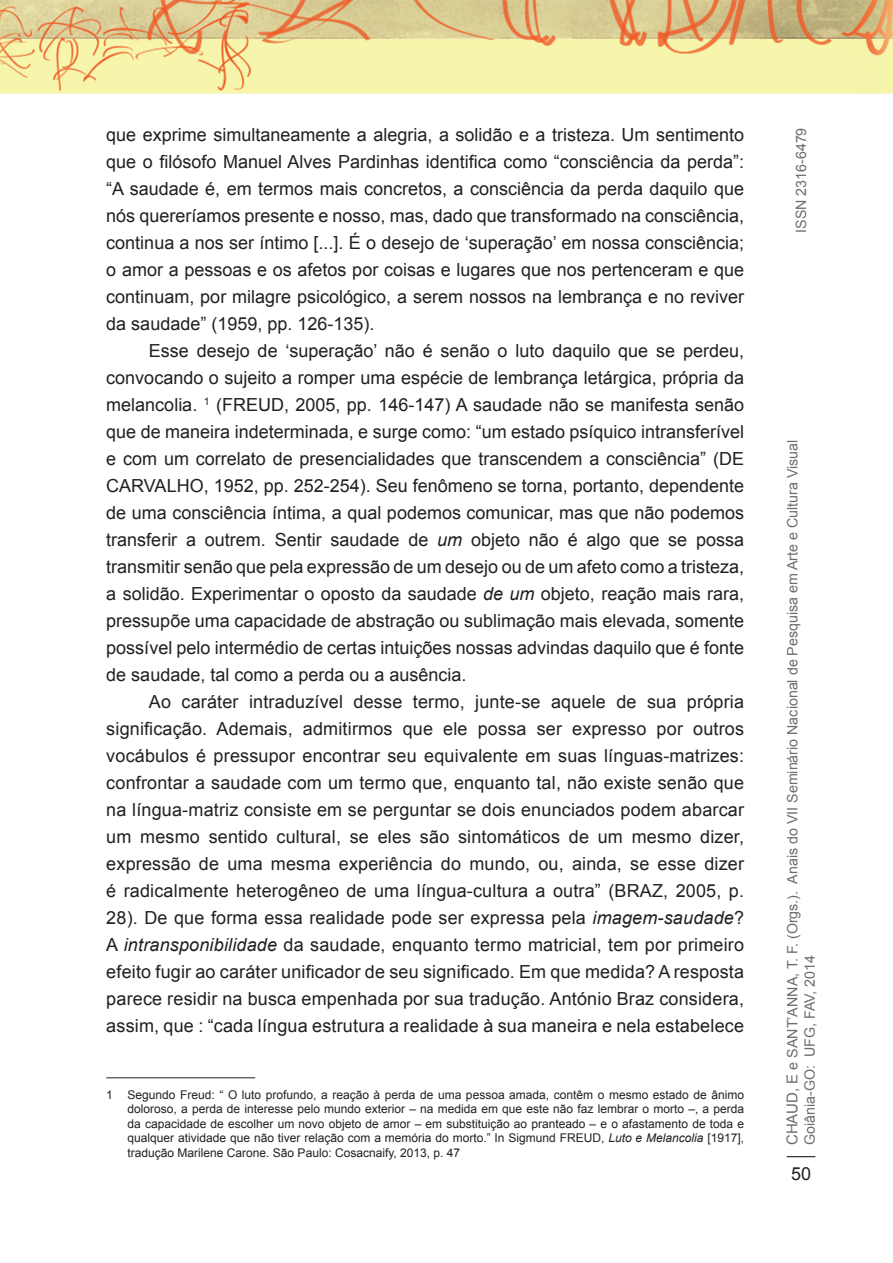
<style>
.page{position:relative;width:893px;height:1263px;background:#fff}
.page>*{position:absolute;margin:0;border:0;box-sizing:border-box;transform-origin:0 0}
.Paragrafo{font:18px/27px "Arial";color:#231f20;text-align:justify}
.t1{font:14.25px/17.1px "Arial";color:#6c6d70}
.Nota_rodapé{font:12px/14.4px "Arial";color:#231f20;text-align:justify}
.s1{font-style:italic}
.s2{font-size:15px}
</style>
<div class="page">
<svg style="left:787px;top:1156px;width:28px;height:1px"></svg>
<img style="left:0;top:0;width:893px;height:94px">
<hr style="left:106px;top:1077px;width:149px;height:1px;background:#231f20">
<p class="Paragrafo" style="left:106px;top:121px;width:639px">que exprime simultaneamente a alegria, a solidão e a tristeza. Um sentimento que o filósofo Manuel Alves Pardinhas identifica como “consciência da perda”: “A saudade é, em termos mais concretos, a consciência da perda daquilo que nós quereríamos presente e nosso, mas, dado que transformado na consciência, continua a nos ser íntimo [...]. É o desejo de ‘superação’ em nossa consciência; o amor a pessoas e os afetos por coisas e lugares que nos pertenceram e que continuam, por milagre psicológico, a serem nossos na lembrança e no reviver da saudade” (1959, pp. 126-135).</p>
<p class="Paragrafo" style="left:106px;top:337px;width:639px;text-indent:43px">Esse desejo de ‘superação’ não é senão o luto daquilo que se perdeu, convocando o sujeito a romper uma espécie de lembrança letárgica, própria da melancolia. <sup>1</sup> (FREUD, 2005, pp. 146-147) A saudade não se manifesta senão que de maneira indeterminada, e surge como: “um estado psíquico intransferível e com um correlato de presencialidades que transcendem a consciência” (DE CARVALHO, 1952, pp. 252-254). Seu fenômeno se torna, portanto, dependente de uma consciência íntima, a qual podemos comunicar, mas que não podemos transferir a outrem. Sentir saudade de <span class="s1">um</span> objeto não é algo que se possa transmitir senão que pela expressão de um desejo ou de um afeto como a tristeza, a solidão. Experimentar o oposto da saudade <span class="s1">de um</span> objeto, reação mais rara, pressupõe uma capacidade de abstração ou sublimação mais elevada, somente possível pelo intermédio de certas intuições nossas advindas daquilo que é fonte de saudade, tal como a perda ou a ausência.</p>
<p class="Paragrafo" style="left:106px;top:688px;width:639px;text-indent:43px">Ao caráter intraduzível desse termo, junte-se aquele de sua própria significação. Ademais, admitirmos que ele possa ser expresso por outros vocábulos é pressupor encontrar seu equivalente em suas línguas-matrizes: confrontar a saudade com um termo que, enquanto tal, não existe senão que na língua-matriz consiste em se perguntar se dois enunciados podem abarcar um mesmo sentido cultural, se eles são sintomáticos de um mesmo dizer, expressão de uma mesma experiência do mundo, ou, ainda, se esse dizer é radicalmente heterogêneo de uma língua-cultura a outra” (BRAZ, 2005, p.<br>28). De que forma essa realidade pode ser expressa pela <span class="s1">imagem-saudade</span>?<br>A <span class="s1">intransponibilidade</span> da saudade, enquanto termo matricial, tem por primeiro efeito fugir ao caráter unificador de seu significado. Em que medida? A resposta parece residir na busca empenhada por sua tradução. António Braz considera, assim, que : “cada língua estrutura a realidade à sua maneira e nela estabelece</p>
<p class="Nota_rodapé" style="left:128px;top:1088px;width:618px;text-indent:-21px">1 Segundo Freud: “ O luto profundo, a reação à perda de uma pessoa amada, contêm o mesmo estado de ânimo doloroso, a perda de interesse pelo mundo exterior – na medida em que este não faz lembrar o morto –, a perda da capacidade de escolher um novo objeto de amor – em substituição ao pranteado – e o afastamento de toda e qualquer atividade que não tiver relação com a memória do morto.” In Sigmund FREUD, <span class="s1">Luto e Melancolia</span> [1917], tradução Marilene Carone. São Paulo: Cosacnaify, 2013, p. 47</p>
<p class="t1" style="left:793px;top:233px;width:107px;rotate:-90deg">ISSN 2316-6479</p>
<p class="t1" style="left:784px;top:1145px;width:707px;rotate:-90deg"><span class="s2">CHAUD, E</span> e SANT’ANNA, T. F. (Orgs.). Anais do VII Seminário Nacional de Pesquisa em Arte e Cultura Visual<br>Goiânia-GO: UFG, FAV, 2014</p>
<p class="Paragrafo" style="left:791px;top:1160px;width:22px">50</p>
</div>
